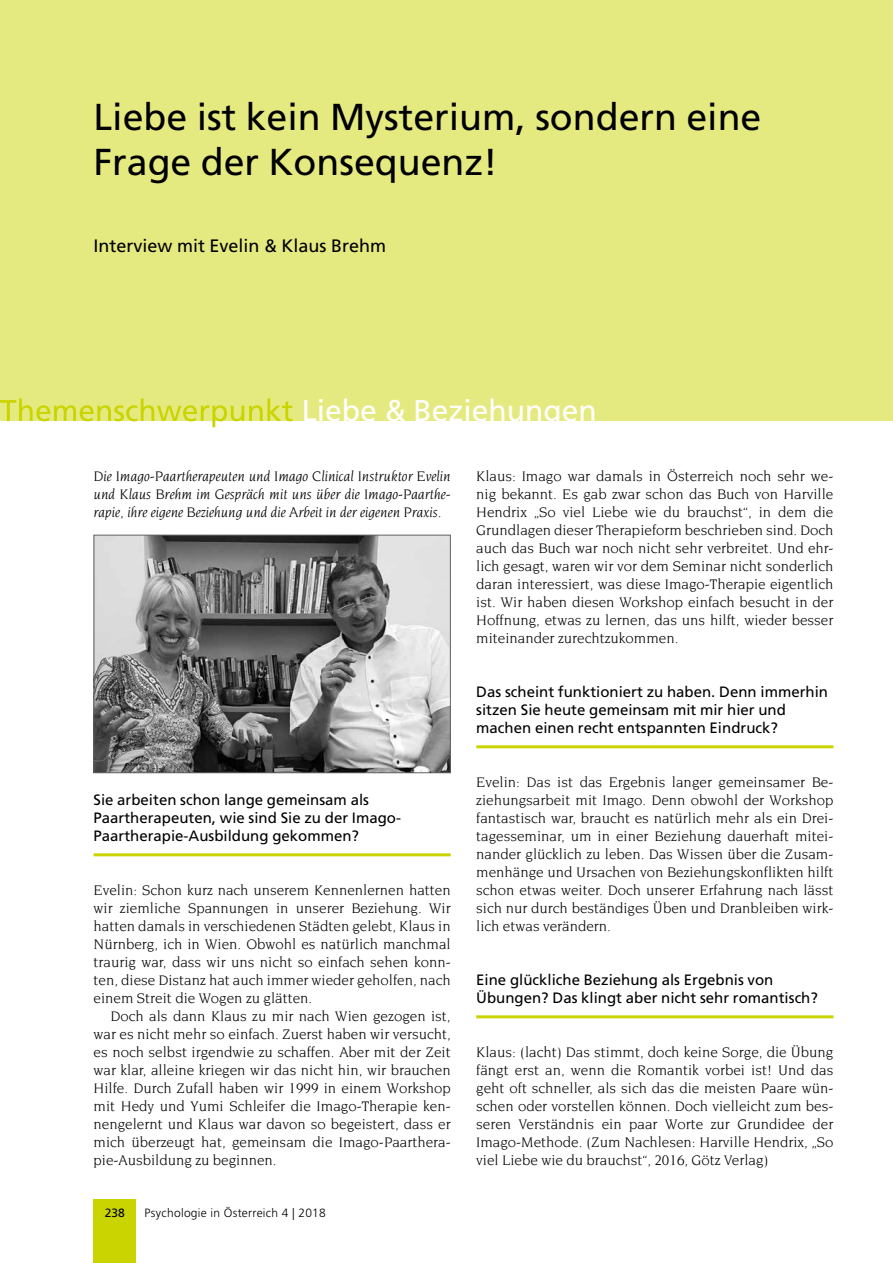
<style>
.page{position:relative;width:893px;height:1263px;background:#fff}
.page>*{position:absolute;margin:0;border:0;box-sizing:border-box;transform-origin:0 0}
.t1{font:37.5px/45px "Frutiger";color:#000}
.t2{font:30px "Frutiger";color:#fff}
.t3{font:18px "Frutiger";color:#000}
.t4{font:15px/18px "Novarese";color:#000;text-align:justify}
.t5{font:15px/18px "Frutiger";color:#000}
.t6{font:italic 15px/18px "Novarese";color:#000;text-align:justify}
.t7{font:300 12px "Frutiger";letter-spacing:.025em;color:#000}
.t8{font:12px "Frutiger";color:#000}
</style>
<div class="page">
<div style="left:0;top:0;width:893px;height:421px;background:#e5ea80"></div>
<svg style="left:0;top:398px;width:292px;height:29px"></svg>
<div style="left:94px;top:1199px;width:42px;height:64px;background:#cad400"></div>
<hr style="left:94px;top:853px;width:357px;height:3px;background:#cad400">
<hr style="left:476px;top:745px;width:357px;height:3px;background:#cad400">
<hr style="left:476px;top:1015px;width:357px;height:3px;background:#cad400">
<img style="left:96px;top:537px;width:353px;height:234px">
<div style="left:94px;top:535px;width:357px;height:238px;border:1px solid #646363"></div>
<h1 class="t1" style="left:94px;top:95px;width:669px">Liebe ist kein Mysterium, sondern eine<br>Frage der Konsequenz!</h1>
<p class="t3" style="left:94px;top:235px;width:294px">Interview mit Evelin &amp; Klaus Brehm</p>
<h2 class="t2" style="left:302px;top:393px;width:297px">Liebe &amp; Beziehungen</h2>
<p class="t6" style="left:94px;top:466px;width:359px">Die Imago-Paartherapeuten und Imago Clinical Instruktor Evelin und Klaus Brehm im Gespräch mit uns über die Imago-Paarthe&shy;rapie, ihre eigene Beziehung und die Arbeit in der eigenen Praxis.</p>
<p class="t5" style="left:94px;top:790px;width:309px">Sie arbeiten schon lange gemeinsam als<br>Paartherapeuten, wie sind Sie zu der Imago-<br>Paartherapie-Ausbildung gekommen?</p>
<p class="t4" style="left:94px;top:880px;width:359px">Evelin: Schon kurz nach unserem Kennenlernen hatten wir ziemliche Spannungen in unserer Beziehung. Wir hatten damals in verschiedenen Städten gelebt, Klaus in Nürnberg, ich in Wien. Obwohl es natürlich manchmal traurig war, dass wir uns nicht so einfach sehen konn&shy;ten, diese Distanz hat auch immer wieder geholfen, nach einem Streit die Wogen zu glätten.</p>
<p class="t4" style="left:94px;top:1006px;width:359px;text-indent:17px">Doch als dann Klaus zu mir nach Wien gezogen ist, war es nicht mehr so einfach. Zuerst haben wir versucht, es noch selbst irgendwie zu schaffen. Aber mit der Zeit war klar, alleine kriegen wir das nicht hin, wir brauchen Hilfe. Durch Zufall haben wir 1999 in einem Workshop mit Hedy und Yumi Schleifer die Imago-Therapie ken&shy;nengelernt und Klaus war davon so begeistert, dass er mich überzeugt hat, gemeinsam die Imago-Paarthera&shy;pie-Ausbildung zu beginnen.</p>
<p class="t8" style="left:105px;top:1205px;width:22px">238</p>
<p class="t7" style="left:145px;top:1206px;width:183px">Psychologie in Österreich 4 | 2018</p>
<p class="t4" style="left:476px;top:466px;width:359px">Klaus: Imago war damals in Österreich noch sehr we&shy;nig bekannt. Es gab zwar schon das Buch von Harville Hendrix „So viel Liebe wie du brauchst“, in dem die Grundlagen dieser Therapieform beschrieben sind. Doch auch das Buch war noch nicht sehr verbreitet. Und ehr&shy;lich gesagt, waren wir vor dem Seminar nicht sonderlich daran interessiert, was diese Imago-Therapie eigentlich ist. Wir haben diesen Workshop einfach besucht in der Hoffnung, etwas zu lernen, das uns hilft, wieder besser miteinander zurechtzukommen.</p>
<p class="t5" style="left:476px;top:682px;width:353px">Das scheint funktioniert zu haben. Denn immerhin sitzen Sie heute gemeinsam mit mir hier und machen einen recht entspannten Eindruck?</p>
<p class="t4" style="left:476px;top:772px;width:359px">Evelin: Das ist das Ergebnis langer gemeinsamer Be&shy;ziehungsarbeit mit Imago. Denn obwohl der Workshop fantastisch war, braucht es natürlich mehr als ein Drei&shy;tagesseminar, um in einer Beziehung dauerhaft mitei&shy;nander glücklich zu leben. Das Wissen über die Zusam&shy;menhänge und Ursachen von Beziehungskonflikten hilft schon etwas weiter. Doch unserer Erfahrung nach lässt sich nur durch beständiges Üben und Dranbleiben wirk&shy;lich etwas verändern.</p>
<p class="t5" style="left:476px;top:970px;width:343px">Eine glückliche Beziehung als Ergebnis von<br>Übungen? Das klingt aber nicht sehr romantisch?</p>
<p class="t4" style="left:476px;top:1042px;width:359px">Klaus: (lacht) Das stimmt, doch keine Sorge, die Übung fängt erst an, wenn die Romantik vorbei ist! Und das geht oft schneller, als sich das die meisten Paare wün&shy;schen oder vorstellen können. Doch vielleicht zum bes&shy;seren Verständnis ein paar Worte zur Grundidee der Imago-Methode. (Zum Nachlesen: Harville Hendrix, „So viel Liebe wie du brauchst“, 2016, Götz Verlag)</p>
</div>
